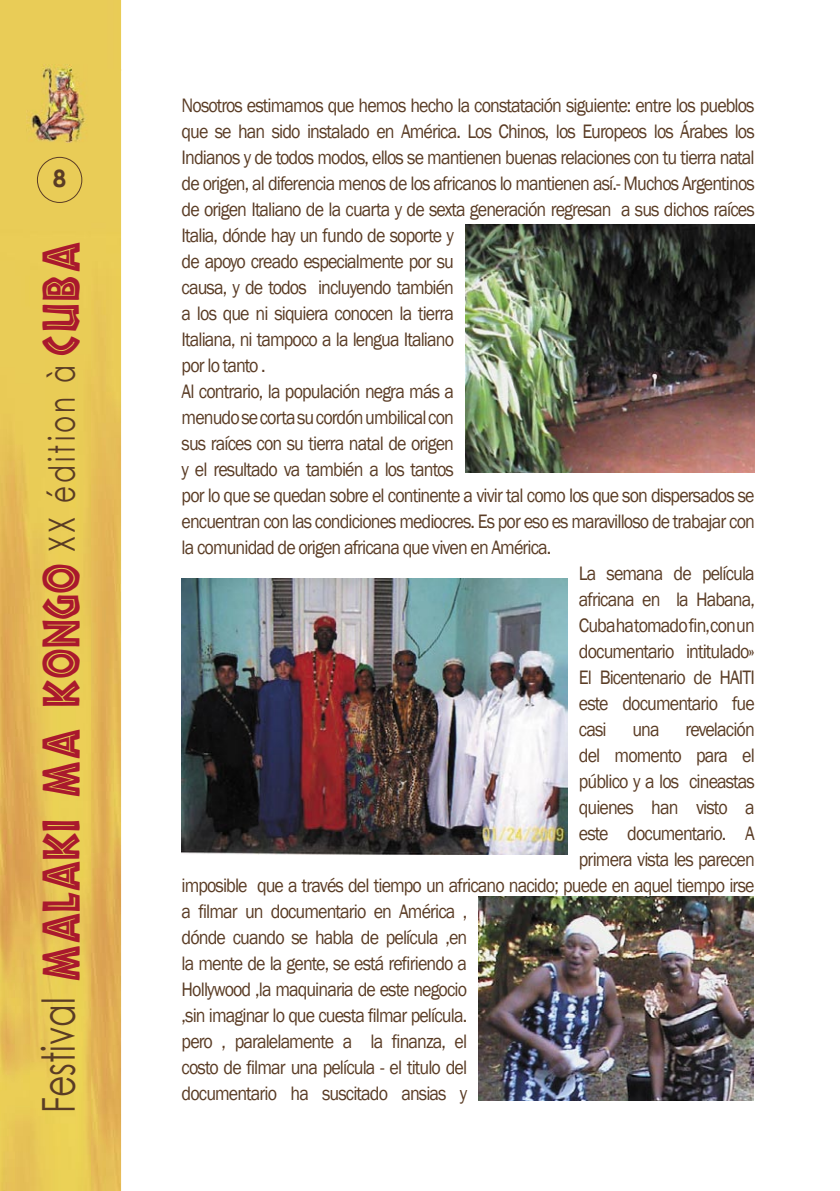
<style>
.page{position:relative;width:840px;height:1191px;background:#fff}
.page>*{position:absolute;margin:0;border:0;box-sizing:border-box;transform-origin:0 0}
.t1{font:48.6px "African";color:#a9192d;scale:.73 1}
.t2{font:700 24px "Century Gothic";color:#5a3c25}
.t3{font:20px "Franklin Gothic";letter-spacing:-.05em;color:#5a3c25;scale:.9 1}
.s1{font-family:"Century Gothic";font-size:45.2px;color:#5a3c25}
.s2{font-family:"Century Gothic";font-size:36px;color:#5a3c25}
</style>
<div class="page">
<img style="left:0;top:0;width:30px;height:1191px">
<div style="left:30px;top:0;width:91px;height:69px;background:#e9cc57"></div>
<img style="left:91px;top:69px;width:30px;height:1122px">
<img style="left:30px;top:142px;width:61px;height:1049px">
<img style="left:26px;top:65px;width:67px;height:77px">
<svg style="left:37px;top:157px;width:45px;height:46px;background:#dfc253"></svg>
<img style="left:465px;top:224px;width:289px;height:248px">
<img style="left:478px;top:896px;width:275px;height:204px">
<img style="left:181px;top:578px;width:386px;height:276px">
<p class="t2" style="left:53px;top:160px;width:15px">8</p>
<h1 class="t1" style="left:42px;top:1113px;width:1196px;rotate:-90deg"><span class="s1">Festival</span> Malaki ma Kongo <span class="s2">XX édition à</span> cuba</h1>
<p class="t3" style="left:181px;top:93px;width:638px">Nosotros estimamos que hemos hecho la constatación siguiente: entre los pueblos</p>
<p class="t3" style="left:181px;top:119px;width:638px">que se han sido instalado en América. Los Chinos, los Europeos los Árabes los</p>
<p class="t3" style="left:181px;top:145px;width:638px">Indianos y de todos modos, ellos se mantienen buenas relaciones con tu tierra natal</p>
<p class="t3" style="left:181px;top:171px;width:638px">de origen, al diferencia menos de los africanos lo mantienen así.- Muchos Argentinos</p>
<p class="t3" style="left:181px;top:197px;width:638px">de origen Italiano de la cuarta y de sexta generación regresan a sus dichos raíces</p>
<p class="t3" style="left:181px;top:223px;width:304px">Italia, dónde hay un fundo de soporte y</p>
<p class="t3" style="left:181px;top:249px;width:304px">de apoyo creado especialmente por su</p>
<p class="t3" style="left:181px;top:275px;width:304px">causa, y de todos incluyendo también</p>
<p class="t3" style="left:181px;top:301px;width:304px">a los que ni siquiera conocen la tierra</p>
<p class="t3" style="left:181px;top:327px;width:304px">Italiana, ni tampoco a la lengua Italiano</p>
<p class="t3" style="left:181px;top:353px;width:95px">por lo tanto .</p>
<p class="t3" style="left:181px;top:379px;width:304px">Al contrario, la populación negra más a</p>
<p class="t3" style="left:181px;top:405px;width:304px">menudo se corta su cordón umbilical con</p>
<p class="t3" style="left:181px;top:431px;width:304px">sus raíces con su tierra natal de origen</p>
<p class="t3" style="left:181px;top:457px;width:304px">y el resultado va también a los tantos</p>
<p class="t3" style="left:181px;top:483px;width:638px">por lo que se quedan sobre el continente a vivir tal como los que son dispersados se</p>
<p class="t3" style="left:181px;top:509px;width:638px">encuentran con las condiciones mediocres. Es por eso es maravilloso de trabajar con</p>
<p class="t3" style="left:181px;top:535px;width:412px">la comunidad de origen africana que viven en América.</p>
<p class="t3" style="left:578px;top:561px;width:197px">La semana de película</p>
<p class="t3" style="left:578px;top:587px;width:197px">africana en la Habana,</p>
<p class="t3" style="left:578px;top:613px;width:197px">Cuba ha tomado fin, con un</p>
<p class="t3" style="left:578px;top:639px;width:197px">documentario intitulado»</p>
<p class="t3" style="left:578px;top:665px;width:197px">El Bicentenario de HAITI</p>
<p class="t3" style="left:578px;top:691px;width:197px">este documentario fue</p>
<p class="t3" style="left:578px;top:717px;width:32px">casi</p>
<p class="t3" style="left:632px;top:717px;width:32px">una</p>
<p class="t3" style="left:685px;top:717px;width:79px">revelación</p>
<p class="t3" style="left:578px;top:743px;width:197px">del momento para el</p>
<p class="t3" style="left:578px;top:769px;width:197px">público y a los cineastas</p>
<p class="t3" style="left:578px;top:795px;width:197px">quienes han visto a</p>
<p class="t3" style="left:578px;top:821px;width:197px">este documentario. A</p>
<p class="t3" style="left:578px;top:847px;width:197px">primera vista les parecen</p>
<p class="t3" style="left:181px;top:873px;width:637px">imposible que a través del tiempo un africano nacido; puede en aquel tiempo irse</p>
<p class="t3" style="left:181px;top:899px;width:319px">a filmar un documentario en América ,</p>
<p class="t3" style="left:181px;top:925px;width:318px">dónde cuando se habla de película ,en</p>
<p class="t3" style="left:181px;top:951px;width:318px">la mente de la gente, se está refiriendo a</p>
<p class="t3" style="left:181px;top:977px;width:318px">Hollywood ,la maquinaria de este negocio</p>
<p class="t3" style="left:181px;top:1003px;width:318px">,sin imaginar lo que cuesta filmar película.</p>
<p class="t3" style="left:181px;top:1029px;width:318px">pero , paralelamente a la finanza, el</p>
<p class="t3" style="left:181px;top:1055px;width:318px">costo de filmar una película - el titulo del</p>
<p class="t3" style="left:181px;top:1081px;width:319px">documentario ha suscitado ansias y</p>
</div>
